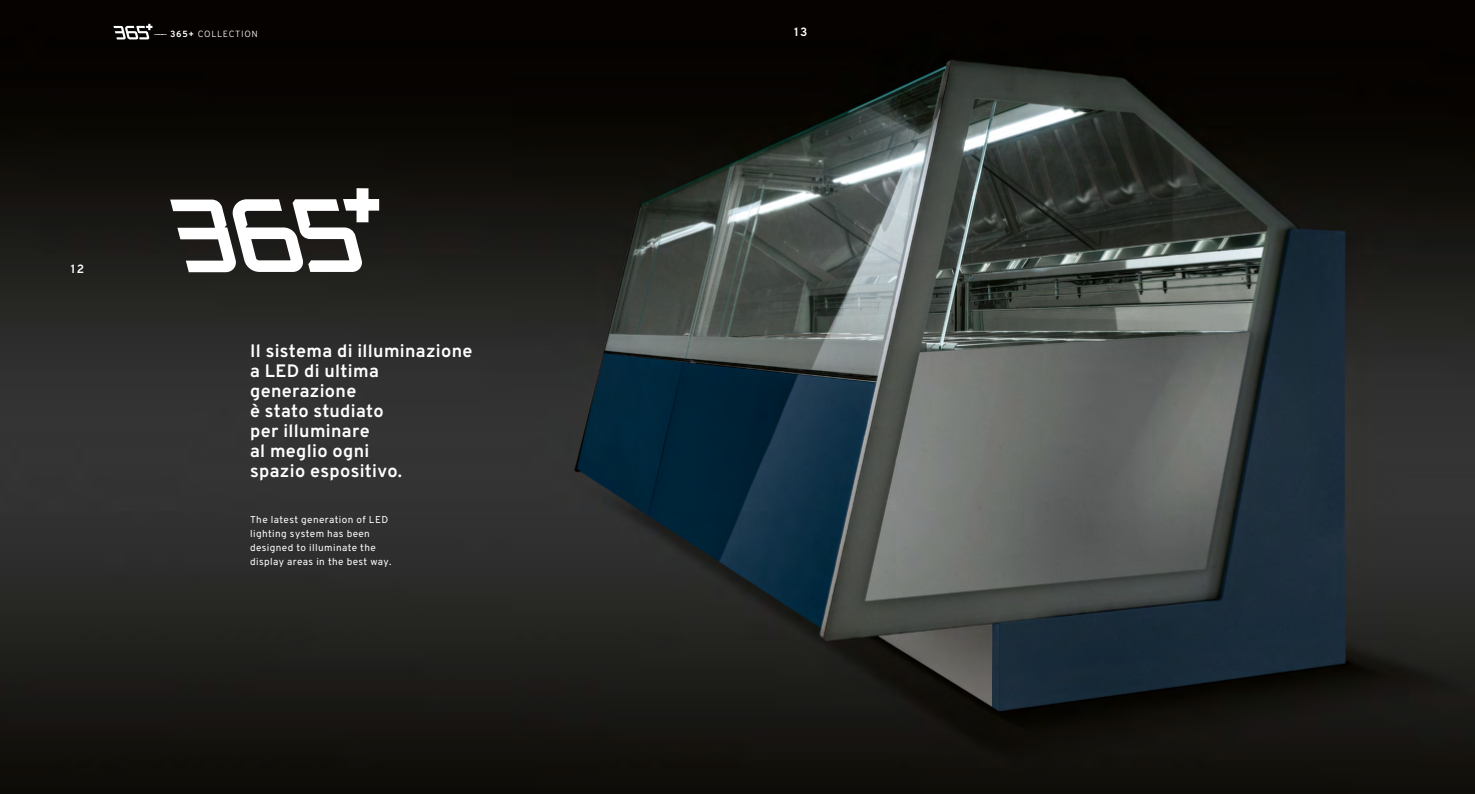
<style>
.page{position:relative;width:1475px;height:794px;background:#fff}
.page>*{position:absolute;margin:0;border:0;box-sizing:border-box;transform-origin:0 0}
.t1{font:700 18px/20px "Overpass";letter-spacing:.02em;color:#fff}
.t2{font:700 12px "Overpass";color:#fff}
.t3{font:10px/14px "Overpass";letter-spacing:.04em;color:#fff}
.t4{font:300 9px "Overpass";letter-spacing:.08em;color:#fff}
.s1{font-weight:700}
</style>
<div class="page">
<img style="left:0;top:0;width:1474px;height:794px">
<svg style="left:170px;top:188px;width:209px;height:84px"></svg>
<svg style="left:113px;top:24px;width:39px;height:15px"></svg>
<p class="t4" style="left:154px;top:28px;width:105px">――― <span class="s1">365+</span> COLLECTION</p>
<p class="t2" style="left:71px;top:261px;width:15px">12</p>
<p class="t1" style="left:250px;top:341px;width:224px">Il sistema di illuminazione a LED di ultima generazione<br>è stato studiato<br>per illuminare<br>al meglio ogni<br>spazio espositivo.</p>
<p class="t3" style="left:250px;top:512px;width:143px">The latest generation of LED lighting system has been designed to illuminate the display areas in the best way.</p>
<p class="t2" style="left:794px;top:24px;width:15px">13</p>
</div>
